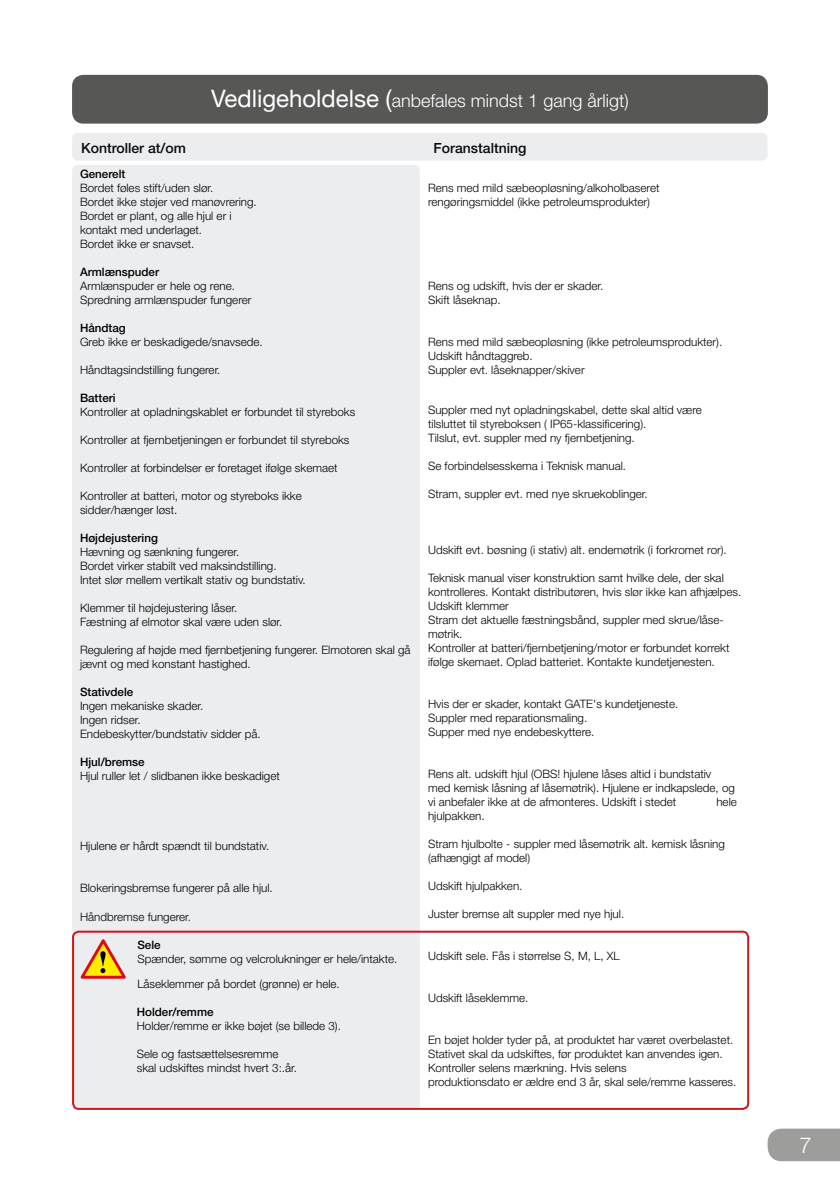
<style>
.page{position:relative;width:840px;height:1191px;background:#fff}
.page>*{position:absolute;margin:0;border:0;box-sizing:border-box;transform-origin:0 0}
.t1{font:300 22px "Helvetica Neue";color:#fff}
.t2{font:300 18px "Helvetica Neue";color:#fff}
.t3{font:500 14px "Helvetica Neue";color:#000}
.t4{font:300 11.6px/14px "Helvetica Neue";color:#000}
.t5{font:500 11.6px "Helvetica Neue";color:#000}
.s1{font-weight:400;font-size:24px}
</style>
<div class="page">
<svg style="left:767px;top:1128px;width:72px;height:33px;background:#a2a2a1"></svg>
<div style="left:72px;top:75px;width:695px;height:49px;background:#575756;border-radius:11px"></div>
<div style="left:72px;top:165px;width:347px;height:944px;background:#ebedee;border-radius:6px"></div>
<div style="left:72px;top:133px;width:695px;height:28px;background:#ebedee;border-radius:6px"></div>
<div style="left:72px;top:930px;width:676px;height:179px;border:2px solid #cd171a;border-radius:6px"></div>
<svg style="left:81px;top:939px;width:45px;height:39px"></svg>
<h2 class="t2" style="left:211px;top:90px;width:419px"><span class="s1">Vedligeholdelse (</span>anbefales mindst 1 gang årligt)</h2>
<p class="t3" style="left:81px;top:140px;width:106px">Kontroller at/om</p>
<p class="t3" style="left:433px;top:140px;width:94px">Foranstaltning</p>
<p class="t5" style="left:80px;top:167px;width:47px">Generelt</p>
<p class="t4" style="left:80px;top:181px;width:178px">Bordet føles stift/uden slør.<br>Bordet ikke støjer ved manøvrering.<br>Bordet er plant, og alle hjul er i kontakt med underlaget.<br>Bordet ikke er snavset.</p>
<p class="t5" style="left:80px;top:265px;width:81px">Armlænspuder</p>
<p class="t4" style="left:80px;top:279px;width:173px">Armlænspuder er hele og rene.<br>Spredning armlænspuder fungerer</p>
<p class="t5" style="left:80px;top:321px;width:47px">Håndtag</p>
<p class="t4" style="left:80px;top:335px;width:184px">Greb ikke er beskadigede/snavsede.</p>
<p class="t4" style="left:80px;top:363px;width:142px">Håndtagsindstilling fungerer.</p>
<p class="t5" style="left:80px;top:391px;width:37px">Batteri</p>
<p class="t4" style="left:80px;top:405px;width:277px">Kontroller at opladningskablet er forbundet til styreboks</p>
<p class="t4" style="left:80px;top:433px;width:271px">Kontroller at fjernbetjeningen er forbundet til styreboks</p>
<p class="t4" style="left:80px;top:461px;width:259px">Kontroller at forbindelser er foretaget ifølge skemaet</p>
<p class="t4" style="left:80px;top:489px;width:223px">Kontroller at batteri, motor og styreboks ikke sidder/hænger løst.</p>
<p class="t5" style="left:80px;top:531px;width:79px">Højdejustering</p>
<p class="t4" style="left:80px;top:545px;width:227px">Hævning og sænkning fungerer.<br>Bordet virker stabilt ved maksindstilling.<br>Intet slør mellem vertikalt stativ og bundstativ.</p>
<p class="t4" style="left:80px;top:601px;width:204px">Klemmer til højdejustering låser.<br>Fæstning af elmotor skal være uden slør.</p>
<p class="t4" style="left:80px;top:643px;width:332px">Regulering af højde med fjernbetjening fungerer. Elmotoren skal gå jævnt og med konstant hastighed.</p>
<p class="t5" style="left:80px;top:685px;width:55px">Stativdele</p>
<p class="t4" style="left:80px;top:699px;width:182px">Ingen mekaniske skader.<br>Ingen ridser.<br>Endebeskytter/bundstativ sidder på.</p>
<p class="t5" style="left:80px;top:755px;width:66px">Hjul/bremse</p>
<p class="t4" style="left:80px;top:769px;width:201px">Hjul ruller let / slidbanen ikke beskadiget</p>
<p class="t4" style="left:428px;top:181px;width:233px">Rens med mild sæbeopløsning/alkoholbaseret rengøringsmiddel (ikke petroleumsprodukter)</p>
<p class="t4" style="left:428px;top:279px;width:177px">Rens og udskift, hvis der er skader.<br>Skift låseknap.</p>
<p class="t4" style="left:428px;top:335px;width:295px">Rens med mild sæbeopløsning (ikke petroleumsprodukter).<br>Udskift håndtaggreb.<br>Suppler evt. låseknapper/skiver</p>
<p class="t4" style="left:428px;top:402px;width:275px">Suppler med nyt opladningskabel, dette skal altid være tilsluttet til styreboksen ( IP65-klassificering).<br>Tilslut, evt. suppler med ny fjernbetjening.</p>
<p class="t4" style="left:428px;top:458px;width:199px">Se forbindelsesskema i Teknisk manual.</p>
<p class="t4" style="left:428px;top:486px;width:221px">Stram, suppler evt. med nye skruekoblinger.</p>
<p class="t4" style="left:428px;top:542px;width:300px">Udskift evt. bøsning (i stativ) alt. endemøtrik (i forkromet ror).</p>
<p class="t4" style="left:428px;top:570px;width:314px">Teknisk manual viser konstruktion samt hvilke dele, der skal kontrolleres. Kontakt distributøren, hvis slør ikke kan afhjælpes.<br>Udskift klemmer<br>Stram det aktuelle fæstningsbånd, suppler med skrue/låse&shy;møtrik.<br>Kontroller at batteri/fjernbetjening/motor er forbundet korrekt ifølge skemaet. Oplad batteriet. Kontakte kundetjenesten.</p>
<p class="t4" style="left:428px;top:696px;width:251px">Hvis der er skader, kontakt GATE's kundetjeneste.<br>Suppler med reparationsmaling.<br>Supper med nye endebeskyttere.</p>
<p class="t4" style="left:428px;top:766px;width:308px">Rens alt. udskift hjul (OBS! hjulene låses altid i bundstativ med kemisk låsning af låsemøtrik). Hjulene er indkapslede, og vi anbefaler ikke at de afmonteres. Udskift i stedet</p>
<p class="t4" style="left:716px;top:794px;width:22px">hele</p>
<p class="t4" style="left:80px;top:839px;width:191px">Hjulene er hårdt spændt til bundstativ.</p>
<p class="t4" style="left:80px;top:881px;width:194px">Blokeringsbremse fungerer på alle hjul.</p>
<p class="t4" style="left:80px;top:909px;width:112px">Håndbremse fungerer.</p>
<p class="t5" style="left:137px;top:937px;width:25px">Sele</p>
<p class="t4" style="left:137px;top:945px;width:261px;line-height:25.4px">Spænder, sømme og velcrolukninger er hele/intakte.<br>Låseklemmer på bordet (grønne) er hele.</p>
<p class="t5" style="left:137px;top:1004px;width:78px">Holder/remme</p>
<p class="t4" style="left:137px;top:1018px;width:205px">Holder/remme er ikke bøjet (se billede 3).</p>
<p class="t4" style="left:137px;top:1046px;width:162px">Sele og fastsættelsesremme skal udskiftes mindst hvert 3:.år.</p>
<p class="t4" style="left:428px;top:808px;width:58px">hjulpakken.</p>
<p class="t4" style="left:428px;top:836px;width:298px">Stram hjulbolte - suppler med låsemøtrik alt. kemisk låsning (afhængigt af model)</p>
<p class="t4" style="left:428px;top:878px;width:96px">Udskift hjulpakken.</p>
<p class="t4" style="left:428px;top:906px;width:197px">Juster bremse alt suppler med nye hjul.</p>
<p class="t4" style="left:428px;top:948px;width:193px">Udskift sele. Fås i størrelse S, M, L, XL</p>
<p class="t4" style="left:428px;top:990px;width:102px">Udskift låseklemme.</p>
<p class="t4" style="left:428px;top:1032px;width:309px">En bøjet holder tyder på, at produktet har været overbelastet.<br>Stativet skal da udskiftes, før produktet kan anvendes igen.<br>Kontroller selens mærkning. Hvis selens<br>produktionsdato er ældre end 3 år, skal sele/remme kasseres.</p>
<h1 class="t1" style="left:798px;top:1131px;width:14px">7</h1>
</div>
